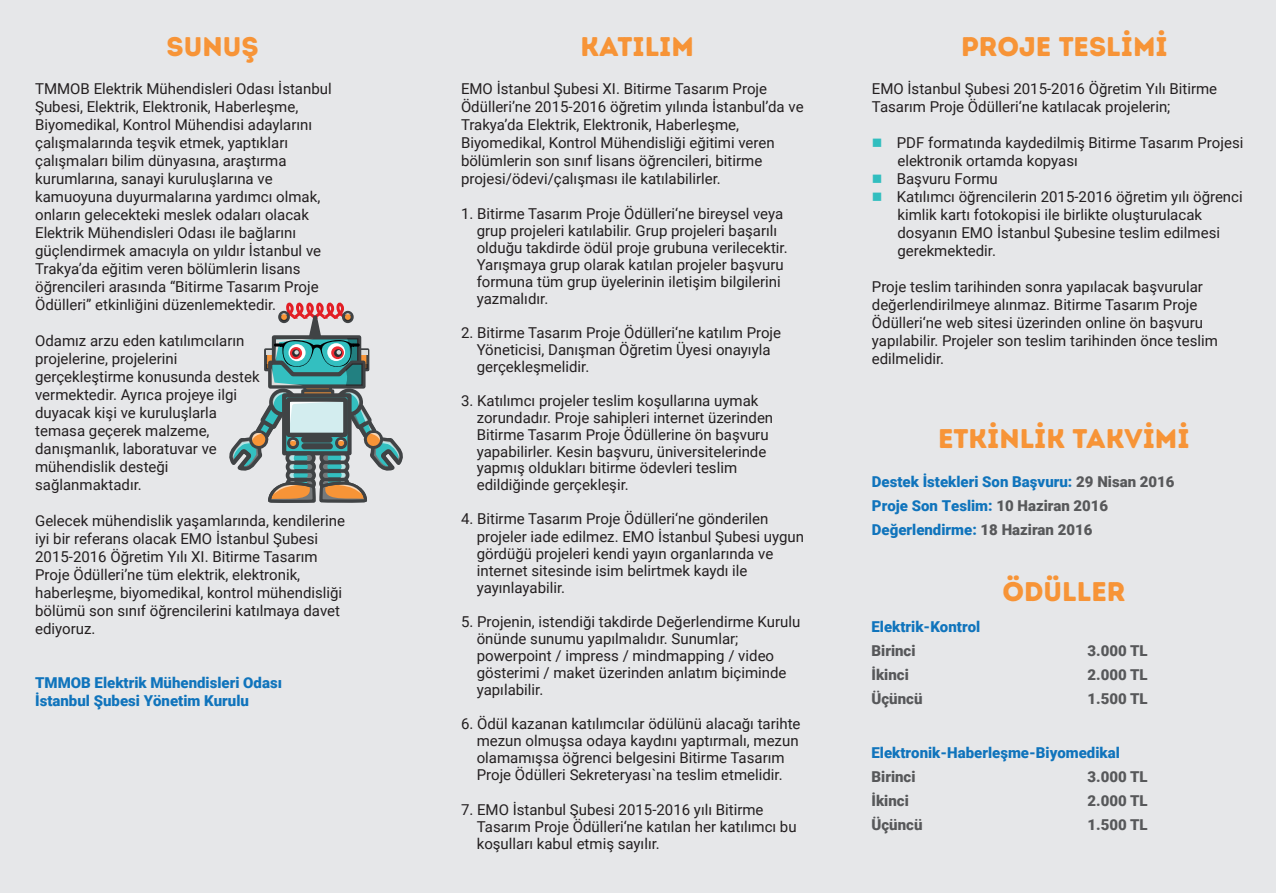
<style>
.page{position:relative;width:1276px;height:893px;background:#e6e7e9}
.page>*{position:absolute;margin:0;border:0;box-sizing:border-box;transform-origin:0 0}
.t1{font:27px "Intro Rust Base";color:#f79437}
.t2{font:15px/18px "Roboto";color:#231f20}
.t3{font:900 15px/24px "Roboto";color:#1074bc}
.t4{font:900 15px "Roboto";color:#57585a}
.s1{color:#31bebf}
.s2{color:#57585a}
</style>
<div class="page">
<svg style="left:229px;top:302px;width:174px;height:201px"></svg>
<h1 class="t1" style="left:167px;top:29px;width:94px">SUNUŞ</h1>
<h1 class="t1" style="left:580px;top:29px;width:115px">KATILIM</h1>
<h1 class="t1" style="left:961px;top:29px;width:208px">PROJE TESLİMİ</h1>
<p class="t2" style="left:35px;top:79px;width:298px">TMMOB Elektrik Mühendisleri Odası İstanbul Şubesi, Elektrik, Elektronik, Haberleşme, Biyomedikal, Kontrol Mühendisi adaylarını çalışmalarında teşvik etmek, yaptıkları çalışmaları bilim dünyasına, araştırma kurumlarına, sanayi kuruluşlarına ve kamuoyuna duyurmalarına yardımcı olmak, onların gelecekteki meslek odaları olacak Elektrik Mühendisleri Odası ile bağlarını güçlendirmek amacıyla on yıldır İstanbul ve Trakya’da eğitim veren bölümlerin lisans öğrencileri arasında “Bitirme Tasarım Proje Ödülleri” etkinliğini düzenlemektedir.</p>
<p class="t2" style="left:35px;top:331px;width:226px">Odamız arzu eden katılımcıların projelerine, projelerini gerçekleştirme konusunda destek vermektedir. Ayrıca projeye ilgi duyacak kişi ve kuruluşlarla temasa geçerek malzeme, danışmanlık, laboratuvar ve mühendislik desteği sağlanmaktadır.</p>
<p class="t2" style="left:35px;top:511px;width:311px">Gelecek mühendislik yaşamlarında, kendilerine iyi bir referans olacak EMO İstanbul Şubesi 2015-2016 Öğretim Yılı XI. Bitirme Tasarım Proje Ödülleri’ne tüm elektrik, elektronik, haberleşme, biyomedikal, kontrol mühendisliği bölümü son sınıf öğrencilerini katılmaya davet ediyoruz.</p>
<p class="t3" style="left:35px;top:673px;width:248px;line-height:18px">TMMOB Elektrik Mühendisleri Odası<br>İstanbul Şubesi Yönetim Kurulu</p>
<p class="t2" style="left:461px;top:79px;width:344px">EMO İstanbul Şubesi XI. Bitirme Tasarım Proje Ödülleri’ne 2015-2016 öğretim yılında İstanbul’da ve Trakya’da Elektrik, Elektronik, Haberleşme, Biyomedikal, Kontrol Mühendisliği eğitimi veren bölümlerin son sınıf lisans öğrencileri, bitirme projesi/ödevi/çalışması ile katılabilirler.</p>
<p class="t2" style="left:477px;top:205px;width:312px;line-height:17px;text-indent:-16px">1. Bitirme Tasarım Proje Ödülleri‘ne bireysel veya grup projeleri katılabilir. Grup projeleri başarılı olduğu takdirde ödül proje grubuna verilecektir.<br>Yarışmaya grup olarak katılan projeler başvuru formuna tüm grup üyelerinin iletişim bilgilerini yazmalıdır.</p>
<p class="t2" style="left:477px;top:323px;width:306px;line-height:17px;text-indent:-16px">2. Bitirme Tasarım Proje Ödülleri‘ne katılım Proje<br>Yöneticisi, Danışman Öğretim Üyesi onayıyla gerçekleşmelidir.</p>
<p class="t2" style="left:477px;top:391px;width:298px;line-height:17px;text-indent:-16px">3. Katılımcı projeler teslim koşullarına uymak zorundadır. Proje sahipleri internet üzerinden Bitirme Tasarım Proje Ödüllerine ön başvuru yapabilirler. Kesin başvuru, üniversitelerinde yapmış oldukları bitirme ödevleri teslim edildiğinde gerçekleşir.</p>
<p class="t2" style="left:477px;top:510px;width:329px;line-height:17.2px;text-indent:-16px">4. Bitirme Tasarım Proje Ödülleri‘ne gönderilen projeler iade edilmez. EMO İstanbul Şubesi uygun gördüğü projeleri kendi yayın organlarında ve internet sitesinde isim belirtmek kaydı ile yayınlayabilir.</p>
<p class="t2" style="left:477px;top:613px;width:325px;line-height:17px;text-indent:-16px">5. Projenin, istendiği takdirde Değerlendirme Kurulu önünde sunumu yapılmalıdır. Sunumlar; powerpoint / impress / mindmapping / video gösterimi / maket üzerinden anlatım biçiminde yapılabilir.</p>
<p class="t2" style="left:477px;top:714px;width:325px;line-height:17px;text-indent:-16px">6. Ödül kazanan katılımcılar ödülünü alacağı tarihte mezun olmuşsa odaya kaydını yaptırmalı, mezun olamamışsa öğrenci belgesini Bitirme Tasarım Proje Ödülleri Sekreteryası`na teslim etmelidir.</p>
<p class="t2" style="left:477px;top:800px;width:321px;line-height:17px;text-indent:-16px">7. EMO İstanbul Şubesi 2015-2016 yılı Bitirme<br>Tasarım Proje Ödülleri‘ne katılan her katılımcı bu koşulları kabul etmiş sayılır.</p>
<p class="t2" style="left:872px;top:79px;width:347px">EMO İstanbul Şubesi 2015-2016 Öğretim Yılı Bitirme<br>Tasarım Proje Ödülleri‘ne katılacak projelerin;</p>
<p class="t2" style="left:897px;top:133px;width:347px;text-indent:-26px"><span class="s1">■</span> PDF formatında kaydedilmiş Bitirme Tasarım Projesi elektronik ortamda kopyası</p>
<p class="t2" style="left:872px;top:169px;width:127px"><span class="s1">■</span> Başvuru Formu</p>
<p class="t2" style="left:897px;top:187px;width:347px;text-indent:-26px"><span class="s1">■</span> Katılımcı öğrencilerin 2015-2016 öğretim yılı öğrenci kimlik kartı fotokopisi ile birlikte oluşturulacak dosyanın EMO İstanbul Şubesine teslim edilmesi gerekmektedir.</p>
<p class="t2" style="left:872px;top:277px;width:347px">Proje teslim tarihinden sonra yapılacak başvurular değerlendirilmeye alınmaz. Bitirme Tasarım Proje Ödülleri‘ne web sitesi üzerinden online ön başvuru yapılabilir. Projeler son teslim tarihinden önce teslim edilmelidir.</p>
<h1 class="t1" style="left:938px;top:421px;width:253px">ETKİNLİK TAKVİMİ</h1>
<p class="t3" style="left:872px;top:469px;width:304px">Destek İstekleri Son Başvuru: <span class="s2">29 Nisan 2016<br></span>Proje Son Teslim: <span class="s2">10 Haziran 2016<br></span>Değerlendirme: <span class="s2">18 Haziran 2016</span></p>
<h1 class="t1" style="left:1002px;top:575px;width:125px">ÖDÜLLER</h1>
<p class="t3" style="left:871px;top:614px;width:110px">Elektrik-Kontrol</p>
<p class="t4" style="left:871px;top:640px;width:45px">Birinci</p>
<p class="t4" style="left:1087px;top:640px;width:62px">3.000 TL</p>
<p class="t4" style="left:871px;top:664px;width:39px">İkinci</p>
<p class="t4" style="left:1087px;top:664px;width:62px">2.000 TL</p>
<p class="t4" style="left:871px;top:688px;width:52px">Üçüncü</p>
<p class="t4" style="left:1087px;top:688px;width:62px">1.500 TL</p>
<p class="t3" style="left:871px;top:740px;width:250px">Elektronik-Haberleşme-Biyomedikal</p>
<p class="t4" style="left:871px;top:766px;width:45px">Birinci</p>
<p class="t4" style="left:1087px;top:766px;width:62px">3.000 TL</p>
<p class="t4" style="left:871px;top:790px;width:39px">İkinci</p>
<p class="t4" style="left:1087px;top:790px;width:62px">2.000 TL</p>
<p class="t4" style="left:871px;top:814px;width:52px">Üçüncü</p>
<p class="t4" style="left:1087px;top:814px;width:62px">1.500 TL</p>
</div>
